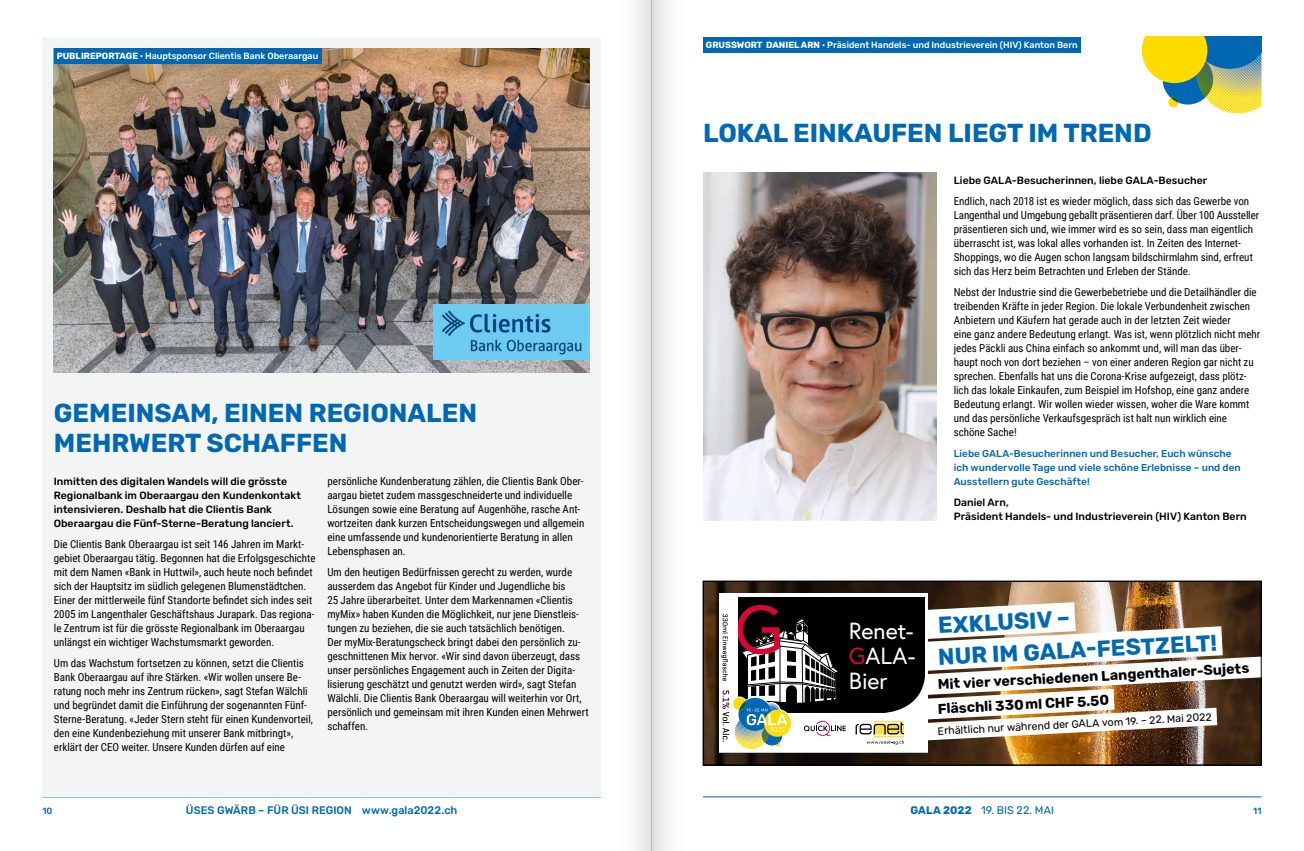
<style>
.page{position:relative;width:1304px;height:851px;background:#fff}
.page>*{position:absolute;margin:0;border:0;box-sizing:border-box;transform-origin:0 0}
.t1{font:700 26px/30px "Rubik";color:#0068b3}
.t2{font:23.3px/24.7px "Europa";color:#fff;text-align:justify}
.t3{font:700 23px "Rubik";color:#0068b3}
.t4{font:700 14.1px/24.5px "Rubik";color:#000}
.t5{font:11px/14px "Roboto Condensed";color:#000}
.t6{font:500 11px "Rubik";color:#0068b3}
.t7{font:11px "Rubik";letter-spacing:.01em;color:#0068b3}
.t8{font:10.6px "Rubik";color:#000}
.t9{font:500 10.5px/14px "Rubik";color:#000}
.t10{font:500 10px/14px "Rubik";letter-spacing:.005em;color:#0068b3}
.t11{font:500 9px "Rubik";color:#fff}
.t12{font:500 9px "Rubik";color:#0068b3}
.s1{font-weight:700}
.s2{font-weight:400}
.s3{color:#d50734}
</style>
<div class="page">
<hr style="left:703px;top:796px;width:558px;height:1px;background:#0068b3">
<hr style="left:43px;top:796px;width:558px;height:1px;background:#0068b3">
<div style="left:43px;top:37px;width:558px;height:759px;background:#f3f4f4"></div>
<img style="left:703px;top:172px;width:234px;height:348px">
<img style="left:54px;top:48px;width:536px;height:324px">
<img style="left:705px;top:583px;width:554px;height:180px">
<div style="left:703px;top:37px;width:378px;height:15px;background:#0068b3"></div>
<img style="left:434px;top:304px;width:156px;height:55px">
<div style="left:54px;top:48px;width:267px;height:16px;background:#0068b3"></div>
<img style="left:1141px;top:37px;width:121px;height:77px">
<img style="left:720px;top:593px;width:542px;height:159px">
<div style="left:703px;top:581px;width:558px;height:184px;border:1px solid #000"></div>
<div style="left:652px;top:0;width:34px;height:850px;background:linear-gradient(to right,#e3e3e3,#fff)"></div>
<div style="left:618px;top:0;width:34px;height:850px;background:linear-gradient(to right,#fff,#e4e5e5)"></div>
<p class="t11" style="left:57px;top:51px;width:263px"><span class="s1">PUBLIREPORTAGE</span> · Hauptsponsor Clientis Bank Oberaargau</p>
<h1 class="t1" style="left:54px;top:399px;width:425px">GEMEINSAM, EINEN REGIONALEN<br>MEHRWERT SCHAFFEN</h1>
<p class="t9" style="left:54px;top:474px;width:249px">Inmitten des digitalen Wandels will die grösste Regionalbank im Oberaargau den Kundenkontakt intensivieren. Deshalb hat die Clientis Bank Oberaargau die Fünf-Sterne-Beratung lanciert.</p>
<p class="t5" style="left:54px;top:537px;width:263px">Die Clientis Bank Oberaargau ist seit 146 Jahren im Markt&shy;gebiet Oberaargau tätig. Begonnen hat die Erfolgsgeschichte mit dem Namen «Bank in Huttwil», auch heute noch befindet sich der Hauptsitz im südlich gelegenen Blumenstädtchen.<br>Einer der mittlerweile fünf Standorte befindet sich indes seit 2005 im Langenthaler Geschäftshaus Jurapark. Das regiona&shy;le Zentrum ist für die grösste Regionalbank im Oberaargau unlängst ein wichtiger Wachstumsmarkt geworden.</p>
<p class="t5" style="left:54px;top:656px;width:261px">Um das Wachstum fortsetzen zu können, setzt die Clientis Bank Oberaargau auf ihre Stärken. «Wir wollen unsere Be&shy;ratung noch mehr ins Zentrum rücken», sagt Stefan Wälchli und begründet damit die Einführung der sogenannten Fünf-Sterne-Beratung. «Jeder Stern steht für einen Kundenvorteil, den eine Kundenbeziehung mit unserer Bank mitbringt», erklärt der CEO weiter. Unsere Kunden dürfen auf eine</p>
<p class="t5" style="left:327px;top:474px;width:259px">persönliche Kundenberatung zählen, die Clientis Bank Ober&shy;aargau bietet zudem massgeschneiderte und individuelle Lösungen sowie eine Beratung auf Augenhöhe, rasche Ant&shy;wortzeiten dank kurzen Entscheidungswegen und allgemein eine umfassende und kundenorientierte Beratung in allen Lebensphasen an.</p>
<p class="t5" style="left:327px;top:565px;width:263px">Um den heutigen Bedürfnissen gerecht zu werden, wurde ausserdem das Angebot für Kinder und Jugendliche bis<br>25 Jahre überarbeitet. Unter dem Markennamen «Clientis myMix» haben Kunden die Möglichkeit, nur jene Dienstleis&shy;tungen zu beziehen, die sie auch tatsächlich benötigen.<br>Der myMix-Beratungscheck bringt dabei den persönlich zu&shy;geschnittenen Mix hervor. «Wir sind davon überzeugt, dass unser persönliches Engagement auch in Zeiten der Digita&shy;lisierung geschätzt und genutzt werden wird», sagt Stefan Wälchli. Die Clientis Bank Oberaargau will weiterhin vor Ort, persönlich und gemeinsam mit ihren Kunden einen Mehrwert schaffen.</p>
<p class="t11" style="left:706px;top:40px;width:373px"><span class="s1">GRUSSWORT DANIEL ARN</span> <span class="s2">·</span> Präsident Handels- und Industrieverein (HIV) Kanton Bern</p>
<h1 class="t1" style="left:703px;top:119px;width:450px">LOKAL EINKAUFEN LIEGT IM TREND</h1>
<p class="t9" style="left:954px;top:173px;width:255px">Liebe GALA-Besucherinnen, liebe GALA-Besucher</p>
<p class="t5" style="left:954px;top:194px;width:307px">Endlich, nach 2018 ist es wieder möglich, dass sich das Gewerbe von Langenthal und Umgebung geballt präsentieren darf. Über 100 Aussteller präsentieren sich und, wie immer wird es so sein, dass man eigentlich überrascht ist, was lokal alles vorhanden ist. In Zeiten des Internet-Shoppings, wo die Augen schon langsam bildschirmlahm sind, erfreut sich das Herz beim Betrachten und Erleben der Stände.</p>
<p class="t5" style="left:954px;top:285px;width:308px">Nebst der Industrie sind die Gewerbebetriebe und die Detailhändler die treibenden Kräfte in jeder Region. Die lokale Verbundenheit zwischen Anbietern und Käufern hat gerade auch in der letzten Zeit wieder<br>eine ganz andere Bedeutung erlangt. Was ist, wenn plötzlich nicht mehr jedes Päckli aus China einfach so ankommt und, will man das über&shy;haupt noch von dort beziehen – von einer anderen Region gar nicht zu sprechen. Ebenfalls hat uns die Corona-Krise aufgezeigt, dass plötz&shy;lich das lokale Einkaufen, zum Beispiel im Hofshop, eine ganz andere Bedeutung erlangt. Wir wollen wieder wissen, woher die Ware kommt und das persönliche Verkaufsgespräch ist halt nun wirklich eine schöne Sache!</p>
<p class="t10" style="left:954px;top:447px;width:289px">Liebe GALA-Besucherinnen und Besucher, Euch wünsche ich wundervolle Tage und viele schöne Erlebnisse – und den<br>Ausstellern gute Geschäfte!</p>
<p class="t9" style="left:954px;top:495px;width:294px">Daniel Arn,<br>Präsident Handels- und Industrieverein (HIV) Kanton Bern</p>
<h2 class="t2" style="left:849px;top:618px;width:68px">Renet-<span class="s3">G</span>ALA-Bier</h2>
<h3 class="t3" style="left:937px;top:612px;width:134px;rotate:-3deg">EXKLUSIV –</h3>
<p class="t4" style="left:936px;top:672px;width:315px;rotate:-3deg">Mit vier verschiedenen Langenthaler-Sujets<br>Fläschli 330ml CHF 5.50</p>
<p class="t8" style="left:937px;top:725px;width:276px;rotate:-3deg">Erhältlich nur während der GALA vom 19. – 22. Mai 2022</p>
<h3 class="t3" style="left:937px;top:644px;width:281px;rotate:-3deg">NUR IM GALA-FESTZELT!</h3>
<p class="t12" style="left:43px;top:805px;width:11px">10</p>
<p class="t6" style="left:186px;top:804px;width:273px">ÜSES GWÄRB – FÜR ÜSI REGION www.gala2022.ch</p>
<p class="t7" style="left:910px;top:804px;width:145px"><span class="s1">GALA 2022</span> 19. BIS 22. MAI</p>
<p class="t12" style="left:1253px;top:805px;width:10px">11</p>
</div>
